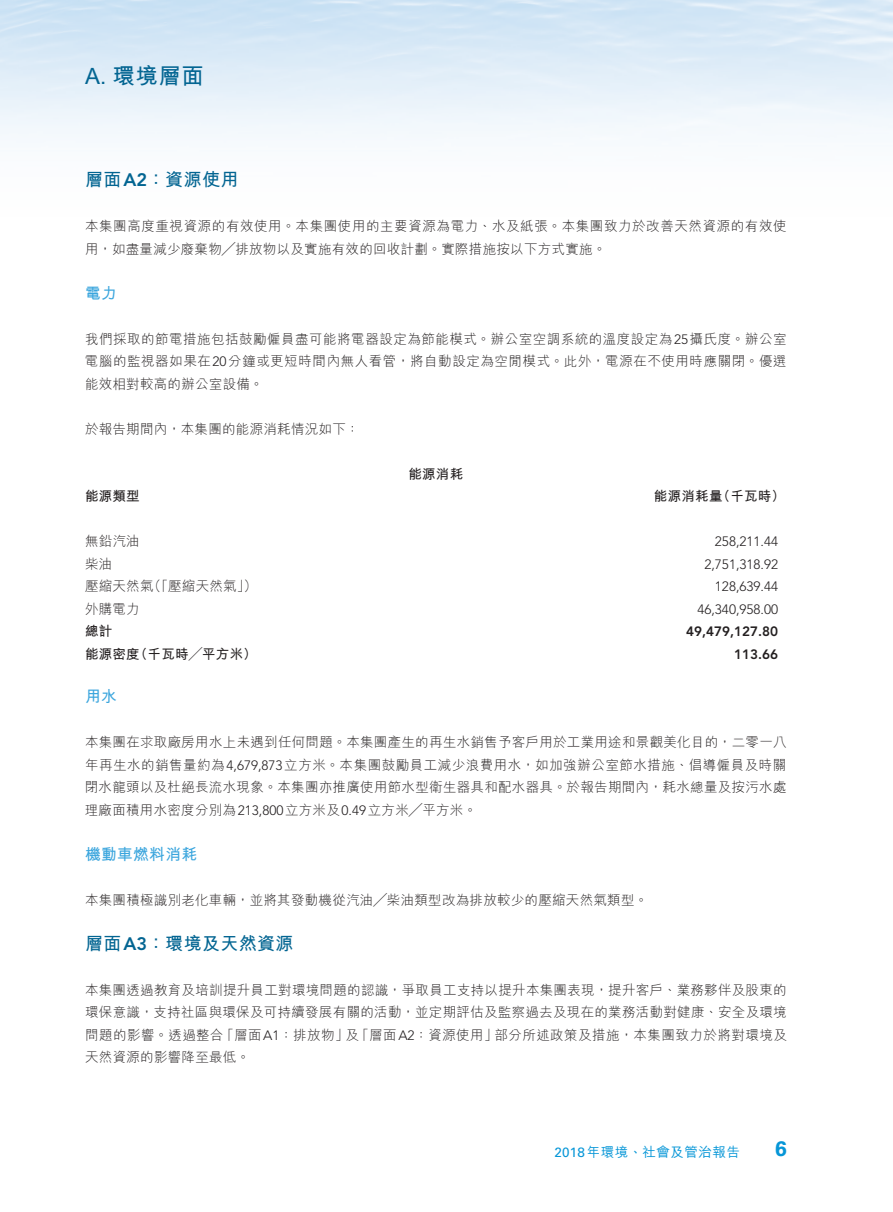
<style>
.page{position:relative;width:893px;height:1212px;background:#fff}
.page>*{position:absolute;margin:0;border:0;box-sizing:border-box;transform-origin:0 0}
.t1{font:700 22.5px "M Hei HK";color:#036592}
.t2{font:700 21px "Univers LT Std";color:#0696d7}
.t3{font:700 18px "M Hei HK";letter-spacing:.02em;color:#036592}
.t4{font:700 15.75px "M Hei HK";letter-spacing:.02em;color:#3aa5dd}
.t5{font:300 13.5px/22.5px "M Hei HK";letter-spacing:.02em;color:#231f20;text-align:justify}
.t6{font:300 13.5px/22.5px "M Hei HK";letter-spacing:.045em;color:#231f20}
.t7{font:300 13.5px "Avenir LT Std";color:#231f20}
.t8{font:700 13.5px "M Hei HK";letter-spacing:.02em;color:#231f20}
.t9{font:800 13.5px "Avenir LT Std";color:#231f20}
.t10{font:500 13.5px "M Hei HK";letter-spacing:.035em;color:#0696d7}
.s1{font-family:"Avenir LT Std";font-weight:800}
.s2{font-family:"Avenir LT Std"}
.s3{font-family:"Univers LT Std";font-weight:400}
</style>
<div class="page">
<h1 class="t1" style="left:85px;top:59px;width:120px">A. 環境層面</h1>
<h3 class="t3" style="left:85px;top:166px;width:155px">層面<span class="s1">A2</span>：資源使用</h3>
<p class="t6" style="left:85px;top:215px;width:703px">本集團高度重視資源的有效使用。本集團使用的主要資源為電力、水及紙張。本集團致力於改善天然資源的有效使用，如盡量減少廢棄物╱排放物以及實施有效的回收計劃。實際措施按以下方式實施。</p>
<p class="t4" style="left:85px;top:281px;width:33px">電力</p>
<p class="t5" style="left:85px;top:327px;width:703px">我們採取的節電措施包括鼓勵僱員盡可能將電器設定為節能模式。辦公室空調系統的溫度設定為<span class="s2">25</span>攝氏度。辦公室電腦的監視器如果在<span class="s2">20</span>分鐘或更短時間內無人看管，將自動設定為空閒模式。此外，電源在不使用時應關閉。優選能效相對較高的辦公室設備。</p>
<p class="t5" style="left:85px;top:417px;width:276px">於報告期間內，本集團的能源消耗情況如下：</p>
<p class="t8" style="left:408px;top:464px;width:56px">能源消耗</p>
<p class="t8" style="left:717px;top:486px;width:70px">（千瓦時(</p>
<p class="t8" style="left:85px;top:486px;width:56px">能源類型</p>
<p class="t8" style="left:654px;top:486px;width:70px">能源消耗量</p>
<p class="t5" style="left:85px;top:530px;width:56px">無鉛汽油</p>
<p class="t7" style="left:715px;top:534px;width:65px">258,211.44</p>
<p class="t5" style="left:85px;top:552px;width:29px">柴油</p>
<p class="t7" style="left:704px;top:556px;width:75px">2,751,318.92</p>
<p class="t5" style="left:85px;top:575px;width:70px">壓縮天然氣</p>
<p class="t5" style="left:148px;top:575px;width:111px">（「壓縮天然氣 (「</p>
<p class="t7" style="left:715px;top:579px;width:65px">128,639.44</p>
<p class="t5" style="left:85px;top:597px;width:56px">外購電力</p>
<p class="t7" style="left:697px;top:601px;width:82px">46,340,958.00</p>
<p class="t8" style="left:85px;top:621px;width:29px">總計</p>
<p class="t9" style="left:686px;top:623px;width:93px">49,479,127.80</p>
<p class="t8" style="left:134px;top:644px;width:124px">（千瓦時╱平方米(</p>
<p class="t8" style="left:85px;top:644px;width:56px">能源密度</p>
<p class="t4" style="left:85px;top:685px;width:33px">用水</p>
<p class="t5" style="left:85px;top:731px;width:703px">本集團在求取廠房用水上未遇到任何問題。本集團產生的再生水銷售予客戶用於工業用途和景觀美化目的，二零一八年再生水的銷售量約為<span class="s2">4,679,873</span>立方米。本集團鼓勵員工減少浪費用水，如加強辦公室節水措施、倡導僱員及時關閉水龍頭以及杜絕長流水現象。本集團亦推廣使用節水型衛生器具和配水器具。於報告期間內，耗水總量及按污水處理廠面積用水密度分別為<span class="s2">213,800</span>立方米及<span class="s2">0.49</span>立方米╱平方米。</p>
<p class="t4" style="left:85px;top:842px;width:114px">機動車燃料消耗</p>
<p class="t5" style="left:85px;top:888px;width:564px">本集團積極識別老化車輛，並將其發動機從汽油╱柴油類型改為排放較少的壓縮天然氣類型。</p>
<h3 class="t3" style="left:85px;top:930px;width:210px">層面<span class="s1">A3</span>：環境及天然資源</h3>
<p class="t5" style="left:85px;top:978px;width:703px;text-align:right">本集團透過教育及培訓提升員工對環境問題的認識，爭取員工支持以提升本集團表現，提升客戶、業務夥伴及股東的環保意識，支持社區與環保及可持續發展有關的活動，並定期評估及監察過去及現在的業務活動對健康、安全及環境部分所述政策及措施，本集團致力於將對環境及</p>
<p class="t9" style="left:734px;top:646px;width:45px">113.66</p>
<p class="t5" style="left:85px;top:1023px;width:166px">問題的影響。透過整合<br>天然資源的影響降至最低。</p>
<p class="t5" style="left:355px;top:1023px;width:144px">「層面<span class="s2">A2</span>：資源使用」</p>
<p class="t5" style="left:220px;top:1023px;width:130px">「層面<span class="s2">A1</span>：排放物」</p>
<p class="t5" style="left:345px;top:1023px;width:15px">及</p>
<p class="t10" style="left:554px;top:1142px;width:187px"><span class="s3">2018</span>年環境、社會及管治報告</p>
<h2 class="t2" style="left:775px;top:1136px;width:13px">6</h2>
</div>
